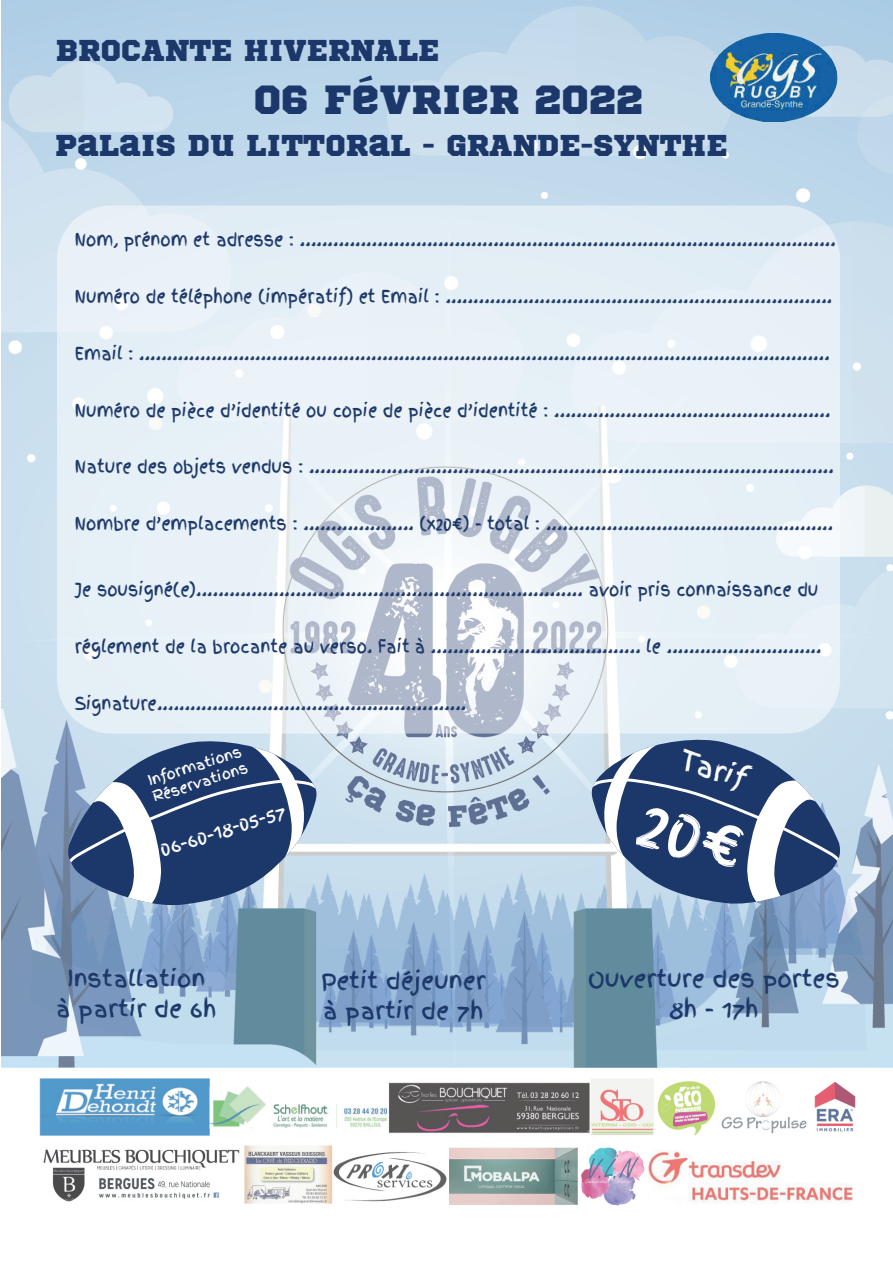
<style>
.page{position:relative;width:893px;height:1263px;background:#fff}
.page>*{position:absolute;margin:0;border:0;box-sizing:border-box;transform-origin:0 0}
.t1{font:40.5px "Sports World";color:#1c3769}
.t2{font:30px "Sports World";color:#1c3769}
.t3{font:27px "Finger Paint";color:#fff}
.t4{font:22.5px/30px "Finger Paint";color:#1c3769;text-align:center}
.t5{font:18px "Finger Paint";color:#1c3769;scale:.89 1}
.t6{font:18px "Finger Paint";color:#fff}
.t7{font:14.25px/17.1px "Finger Paint";color:#fff}
</style>
<div class="page">
<img style="left:1px;top:0;width:892px;height:1206px">
<img style="left:711px;top:33px;width:129px;height:88px">
<svg style="left:57px;top:206px;width:783px;height:528px;background:#e4ecf3"></svg>
<svg style="left:68px;top:737px;width:249px;height:171px;background:#687ea0"></svg>
<svg style="left:591px;top:735px;width:250px;height:171px;background:#6c82a3"></svg>
<h2 class="t2" style="left:56px;top:26px;width:385px">BROCANTE HIVERNALE</h2>
<h1 class="t1" style="left:254px;top:66px;width:391px">06 FÉVRIER 2022</h1>
<h2 class="t2" style="left:55px;top:121px;width:674px">PALAIS DU LITTORAL - GRANDE-SYNTHE</h2>
<p class="t5" style="left:75px;top:226px;width:856px">Nom, prénom et adresse : .................................................................................................</p>
<p class="t5" style="left:75px;top:283px;width:852px">Numéro de téléphone (impératif) et Email : ......................................................................</p>
<p class="t5" style="left:75px;top:340px;width:849px">Email : .............................................................................................................................</p>
<p class="t5" style="left:75px;top:397px;width:850px">Numéro de pièce d’identité ou copie de pièce d’identité : ..................................................</p>
<p class="t5" style="left:75px;top:454px;width:854px">Nature des objets vendus : ...............................................................................................</p>
<p class="t5" style="left:75px;top:511px;width:853px">Nombre d’emplacements : .................... (x20€) - total : ....................................................</p>
<p class="t5" style="left:75px;top:576px;width:837px">Je sousigné(e)...................................................................... avoir pris connaissance du</p>
<p class="t5" style="left:75px;top:633px;width:840px">réglement de la brocante au verso. Fait à ...................................... le ............................</p>
<p class="t5" style="left:75px;top:690px;width:441px">Signature........................................................</p>
<p class="t7" style="left:145px;top:773px;width:101px;rotate:-18deg">Informations<br>Réservations</p>
<p class="t6" style="left:157px;top:838px;width:132px;rotate:-18deg">06-60-18-05-57</p>
<h3 class="t3" style="left:687px;top:739px;width:72px;rotate:19deg">Tarif</h3>
<p class="t4" style="left:57px;top:964px;width:161px">Installation<br>à partir de 6h</p>
<p class="t4" style="left:588px;top:964px;width:253px">Ouverture des portes<br>8h - 17h</p>
<p class="t4" style="left:321px;top:966px;width:166px;text-align:left">Petit déjeuner à partir de 7h</p>
</div>
